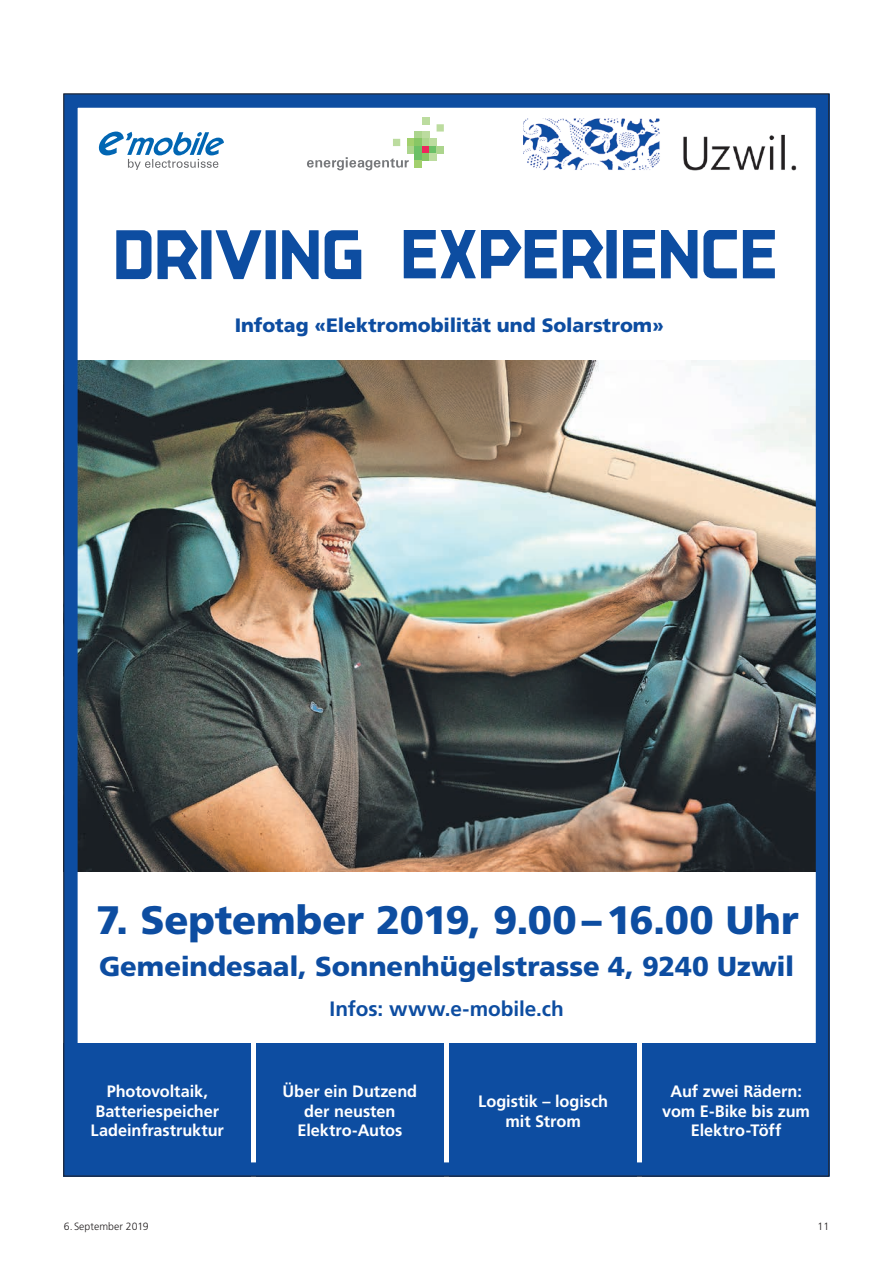
<style>
.page{position:relative;width:893px;height:1263px;background:#fff}
.page>*{position:absolute;margin:0;border:0;box-sizing:border-box;transform-origin:0 0}
.t1{font:900 39.75px "Frutiger LT Std";letter-spacing:-.005em;color:#0d4da1}
.t2{font:900 27.45px "Frutiger LT Std";letter-spacing:-.005em;color:#0d4da1}
.t3{font:700 20.85px "Frutiger LT Std";color:#0d4da1}
.t4{font:900 19.35px "Frutiger LT Std";color:#0d4da1}
.t5{font:700 16.5px/19.8px "Frutiger LT Std";letter-spacing:-.005em;color:#fff;text-align:center}
.t6{font:300 10.5px "Frutiger LT Std";letter-spacing:.005em;color:#231f20}
</style>
<div class="page">
<img style="left:78px;top:361px;width:736px;height:511px">
<div style="left:63px;top:94px;width:766px;height:1082px;border:14px solid #0d4da1"></div>
<img style="left:523px;top:118px;width:274px;height:53px">
<svg style="left:98px;top:132px;width:126px;height:38px"></svg>
<svg style="left:307px;top:157px;width:102px;height:14px"></svg>
<svg style="left:393px;top:124px;width:51px;height:22px"></svg>
<div style="left:422px;top:117px;width:7px;height:7px;background:#bcdc9f"></div>
<div style="left:415px;top:132px;width:7px;height:7px;background:#acd58d"></div>
<div style="left:422px;top:132px;width:7px;height:7px;background:#bcdc9f"></div>
<div style="left:407px;top:139px;width:8px;height:7px;background:#a2d06d"></div>
<div style="left:415px;top:139px;width:7px;height:7px;background:#87c765"></div>
<div style="left:422px;top:139px;width:7px;height:7px;background:#acd58d"></div>
<div style="left:429px;top:139px;width:8px;height:7px;background:#bcdc9f"></div>
<div style="left:407px;top:146px;width:8px;height:7px;background:#acd58d"></div>
<div style="left:415px;top:146px;width:7px;height:7px;background:#6bc067"></div>
<div style="left:422px;top:146px;width:7px;height:7px;background:#ee275c"></div>
<div style="left:429px;top:146px;width:8px;height:7px;background:#6bc067"></div>
<div style="left:437px;top:146px;width:7px;height:7px;background:#acd58d"></div>
<div style="left:415px;top:153px;width:7px;height:8px;background:#6bc067"></div>
<div style="left:422px;top:153px;width:7px;height:8px;background:#87c765"></div>
<div style="left:429px;top:153px;width:8px;height:8px;background:#bcdc9f"></div>
<div style="left:415px;top:161px;width:7px;height:7px;background:#a2d06d"></div>
<svg style="left:116px;top:230px;width:245px;height:50px"></svg>
<svg style="left:404px;top:230px;width:371px;height:48px"></svg>
<div style="left:63px;top:1042px;width:188px;height:134px;background:#0d4da1"></div>
<div style="left:256px;top:1042px;width:188px;height:134px;background:#0d4da1"></div>
<div style="left:449px;top:1042px;width:188px;height:134px;background:#0d4da1"></div>
<div style="left:642px;top:1042px;width:187px;height:134px;background:#0d4da1"></div>
<p class="t4" style="left:235px;top:314px;width:431px">Infotag «Elektromobilität und Solarstrom»</p>
<h1 class="t1" style="left:96px;top:896px;width:704px">7. September 2019, 9.00–16.00 Uhr</h1>
<h2 class="t2" style="left:99px;top:950px;width:697px">Gemeindesaal, Sonnenhügelstrasse 4, 9240 Uzwil</h2>
<p class="t3" style="left:330px;top:996px;width:236px">Infos: www.e-mobile.ch</p>
<p class="t5" style="left:91px;top:1081px;width:135px">Photovoltaik,<br>Batteriespeicher<br>Ladeinfrastruktur</p>
<p class="t5" style="left:283px;top:1081px;width:136px">Über ein Dutzend der neusten<br>Elektro-Autos</p>
<p class="t5" style="left:478px;top:1091px;width:132px">Logistik – logisch mit Strom</p>
<p class="t5" style="left:662px;top:1081px;width:149px">Auf zwei Rädern: vom E-Bike bis zum<br>Elektro-Töff</p>
<p class="t6" style="left:64px;top:1220px;width:86px">6. September 2019</p>
<p class="t6" style="left:817px;top:1220px;width:13px">11</p>
</div>
